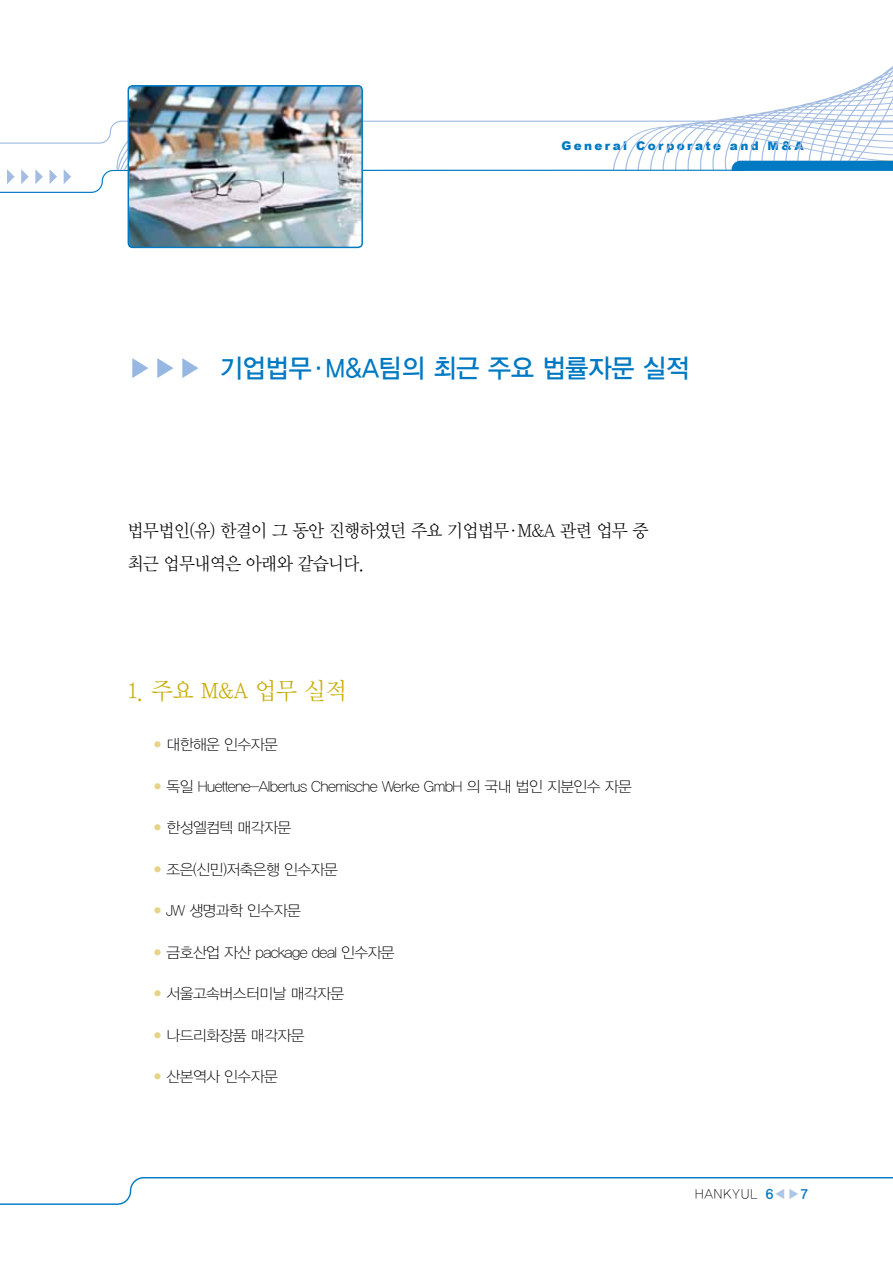
<style>
.page{position:relative;width:893px;height:1263px;background:#fff}
.page>*{position:absolute;margin:0;border:0;box-sizing:border-box;transform-origin:0 0}
.t1{font:26.25px "YDIYGO330";color:#0079c3;scale:.95 1}
.t2{font:24px "YDIY Mj O120 KS Cpc EUC H";color:#c8ab00;scale:.95 1}
.t3{font:18px/33px "YDIY Mj O320";letter-spacing:-.04em;color:#000;scale:.95 1}
.t4{font:15px "YDIYGO310";letter-spacing:-.035em;color:#000}
.t5{font:13.5px "YDIYGO310";letter-spacing:.09em;color:#000;scale:.95 1}
.t6{font:900 12px "Arial";letter-spacing:.2em;color:#0079c3}
.s1{color:#95b7e1}
.s2{font-size:9px;color:#e6d486}
.s3{font-family:"YDIYGO340";color:#0079c3}
.s4{color:#acc6e7}
.s5{font-family:"YDIYGO320";color:#acc6e7}
</style>
<div class="page">
<svg style="left:0;top:66px;width:893px;height:127px"></svg>
<svg style="left:0;top:1177px;width:893px;height:28px"></svg>
<img style="left:128px;top:86px;width:232px;height:161px">
<div style="left:128px;top:85px;width:235px;height:163px;border:2px solid #0079c3;border-radius:4px"></div>
<p class="t6" style="left:561px;top:137px;width:244px">General Corporate and M&amp;A</p>
<h1 class="t1" style="left:128px;top:354px;width:593px"><span class="s1">▶▶▶</span> 기업법무·M&amp;A팀의 최근 주요 법률자문 실적</h1>
<p class="t3" style="left:128px;top:514px;width:550px">법무법인(유) 한결이 그 동안 진행하였던 주요 기업법무·M&amp;A 관련 업무 중 최근 업무내역은 아래와 같습니다.</p>
<h2 class="t2" style="left:128px;top:679px;width:233px">1. 주요 M&amp;A 업무 실적</h2>
<p class="t4" style="left:153px;top:736px;width:126px"><span class="s2">●</span> 대한해운 인수자문</p>
<p class="t4" style="left:153px;top:778px;width:480px"><span class="s2">●</span> 독일 Huettene-Albertus Chemische Werke GmbH 의 국내 법인 지분인수 자문</p>
<p class="t4" style="left:153px;top:819px;width:140px"><span class="s2">●</span> 한성엘컴텍 매각자문</p>
<p class="t4" style="left:153px;top:861px;width:186px"><span class="s2">●</span> 조은(신민)저축은행 인수자문</p>
<p class="t4" style="left:153px;top:902px;width:149px"><span class="s2">●</span> JW 생명과학 인수자문</p>
<p class="t4" style="left:153px;top:944px;width:243px"><span class="s2">●</span> 금호산업 자산 package deal 인수자문</p>
<p class="t4" style="left:153px;top:985px;width:193px"><span class="s2">●</span> 서울고속버스터미날 매각자문</p>
<p class="t4" style="left:153px;top:1027px;width:153px"><span class="s2">●</span> 나드리화장품 매각자문</p>
<p class="t4" style="left:153px;top:1068px;width:126px"><span class="s2">●</span> 산본역사 인수자문</p>
<p class="t5" style="left:695px;top:1187px;width:120px">HANKYUL <span class="s3">6</span><span class="s4">◀</span><span class="s5">▶</span><span class="s3">7</span></p>
</div>
